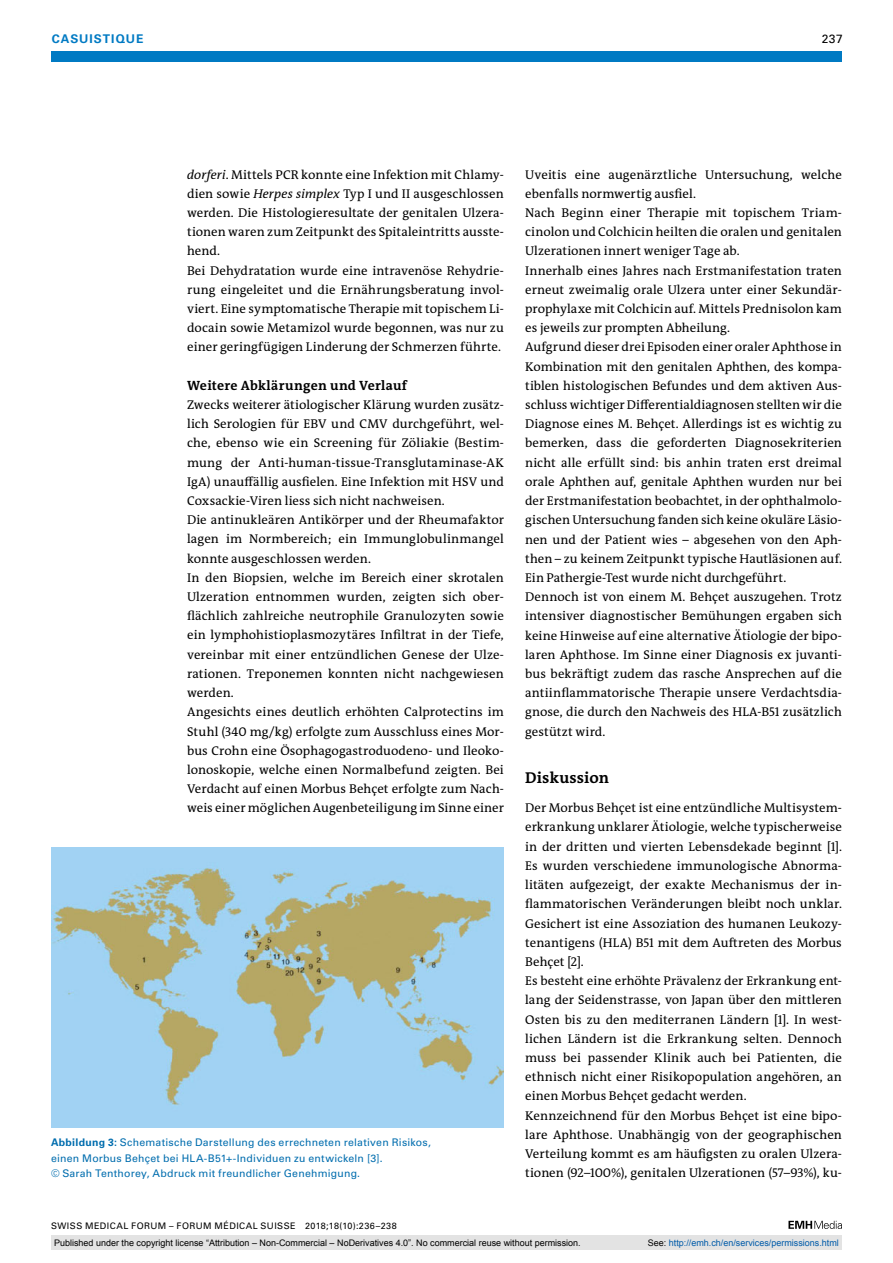
<style>
.page{position:relative;width:893px;height:1263px;background:#fff}
.page>*{position:absolute;margin:0;border:0;box-sizing:border-box;transform-origin:0 0}
.t1{font:700 15.75px "The Antiqua B W7";letter-spacing:.01em;color:#000}
.t2{font:700 13.5px "The Antiqua B W7";letter-spacing:.02em;color:#000}
.t3{font:12.75px/19.2px "The Antiqua B W5 Plain";letter-spacing:.005em;color:#000}
.t4{font:700 12px "Univers LT Std";color:#007ac3}
.t5{font:12px "Univers LT Std";color:#000}
.t6{font:10.5px/15.8px "Univers LT Std";letter-spacing:.025em;color:#006dae}
.t7{font:9px "Arial";color:#000}
.t8{font:9px "Univers LT Std";letter-spacing:.05em;color:#000}
.t9{font:9px "Arial";color:#005ba9}
.s1{font-style:italic}
.s2{font-weight:700}
.s3{color:#000}
</style>
<div class="page">
<div style="left:51px;top:51px;width:791px;height:11px;background:#007ac3"></div>
<svg style="left:788px;top:1221px;width:54px;height:8px"></svg>
<img style="left:51px;top:847px;width:453px;height:280px">
<div style="left:51px;top:1235px;width:791px;height:15px;background:#e3e3e3"></div>
<p class="t4" style="left:52px;top:31px;width:19px">CASUISTIQUE</p>
<p class="t5" style="left:822px;top:31px;width:23px">237</p>
<p class="t3" style="left:187px;top:165px;width:318px"><span class="s1">dorferi</span>. Mittels PCR konnte eine Infektion mit Chlamy&shy;dien sowie <span class="s1">Herpes simplex</span> Typ I und II ausgeschlossen werden. Die Histologieresultate der genitalen Ulzera&shy;tionen waren zum Zeitpunkt des Spitaleintritts ausste&shy;hend.<br>Bei Dehydratation wurde eine intravenöse Rehydrie&shy;rung eingeleitet und die Ernährungsberatung invol&shy;viert. Eine symptomatische Therapie mit topischem Li&shy;docain sowie Metamizol wurde begonnen, was nur zu einer geringfügigen Linderung der Schmerzen führte.</p>
<p class="t2" style="left:187px;top:377px;width:221px">Weitere Abklärungen und Verlauf</p>
<p class="t3" style="left:187px;top:395px;width:318px">Zwecks weiterer ätiologischer Klärung wurden zusätz&shy;lich Serologien für EBV und CMV durchgeführt, wel&shy;che, ebenso wie ein Screening für Zöliakie (Bestim&shy;mung der Anti-human-tissue-Transglutaminase-AK IgA) unauffällig ausfielen. Eine Infektion mit HSV und Coxsackie-Viren liess sich nicht nachweisen.<br>Die antinukleären Antikörper und der Rheumafaktor lagen im Normbereich; ein Immunglobulinmangel konnte ausgeschlossen werden.<br>In den Biopsien, welche im Bereich einer skrotalen Ulzeration entnommen wurden, zeigten sich ober&shy;flächlich zahlreiche neutrophile Granulozyten sowie ein lymphohistioplasmozytäres Infiltrat in der Tiefe, vereinbar mit einer entzündlichen Genese der Ulze&shy;rationen. Treponemen konnten nicht nachgewiesen werden.<br>Angesichts eines deutlich erhöhten Calprotectins im Stuhl (340 mg/kg) erfolgte zum Ausschluss eines Mor&shy;bus Crohn eine Ösophagogastroduodeno- und Ileoko&shy;lonoskopie, welche einen Normalbefund zeigten. Bei Verdacht auf einen Morbus Behçet erfolgte zum Nach&shy;weis einer möglichen Augenbeteiligung im Sinne einer</p>
<p class="t6" style="left:51px;top:1134px;width:381px"><span class="s2">ABBILDUNG 3:</span> Schematische Darstellung des errechneten relativen Risikos, einen Morbus Behçet bei HLA-B51+-Individuen zu entwickeln [3].<br>© Sarah Tenthorey, Abdruck mit freundlicher Genehmigung.</p>
<p class="t8" style="left:51px;top:1220px;width:347px">SWISS MEDICAL FORUM – FORUM MÉDICAL SUISSE 2018;18(10):236–238</p>
<p class="t3" style="left:525px;top:165px;width:318px">Uveitis eine augenärztliche Untersuchung, welche ebenfalls normwertig ausfiel.<br>Nach Beginn einer Therapie mit topischem Triam&shy;cinolon und Colchicin heilten die oralen und genitalen Ulzerationen innert weniger Tage ab.<br>Innerhalb eines Jahres nach Erstmanifestation traten erneut zweimalig orale Ulzera unter einer Sekundär&shy;prophylaxe mit Colchicin auf. Mittels Prednisolon kam es jeweils zur prompten Abheilung.<br>Aufgrund dieser drei Episoden einer oraler Aphthose in Kombination mit den genitalen Aphthen, des kompa&shy;tiblen histologischen Befundes und dem aktiven Aus&shy;schluss wichtiger Differentialdiagnosen stellten wir die Diagnose eines M. Behçet. Allerdings ist es wichtig zu bemerken, dass die geforderten Diagnosekriterien nicht alle erfüllt sind: bis anhin traten erst dreimal orale Aphthen auf, genitale Aphthen wurden nur bei der Erstmanifestation beobachtet, in der ophthalmolo&shy;gischen Untersuchung fanden sich keine okuläre Läsio&shy;nen und der Patient wies – abgesehen von den Aph&shy;then – zu keinem Zeitpunkt typische Hautläsionen auf.<br>Ein Pathergie-Test wurde nicht durchgeführt.<br>Dennoch ist von einem M. Behçet auszugehen. Trotz intensiver diagnostischer Bemühungen ergaben sich keine Hinweise auf eine alternative Ätiologie der bipo&shy;laren Aphthose. Im Sinne einer Diagnosis ex juvanti&shy;bus bekräftigt zudem das rasche Ansprechen auf die antiinflammatorische Therapie unsere Verdachtsdia&shy;gnose, die durch den Nachweis des HLA-B51 zusätzlich gestützt wird.</p>
<p class="t1" style="left:525px;top:768px;width:86px">Diskussion</p>
<p class="t3" style="left:525px;top:798px;width:318px">Der Morbus Behçet ist eine entzündliche Multisystem&shy;erkrankung unklarer Ätiologie, welche typischerweise in der dritten und vierten Lebensdekade beginnt [1].<br>Es wurden verschiedene immunologische Abnorma&shy;litäten aufgezeigt, der exakte Mechanismus der in&shy;flammatorischen Veränderungen bleibt noch unklar.<br>Gesichert ist eine Assoziation des humanen Leukozy&shy;tenantigens (HLA) B51 mit dem Auftreten des Morbus Behçet [2].<br>Es besteht eine erhöhte Prävalenz der Erkrankung ent&shy;lang der Seidenstrasse, von Japan über den mittleren Osten bis zu den mediterranen Ländern [1]. In west&shy;lichen Ländern ist die Erkrankung selten. Dennoch muss bei passender Klinik auch bei Patienten, die ethnisch nicht einer Risikopopulation angehören, an einen Morbus Behçet gedacht werden.<br>Kennzeichnend für den Morbus Behçet ist eine bipo&shy;lare Aphthose. Unabhängig von der geographischen Verteilung kommt es am häufigsten zu oralen Ulzera&shy;tionen (92–100%), genitalen Ulzerationen (57–93%), ku-</p>
<p class="t7" style="left:54px;top:1237px;width:528px">Published under the copyright license “Attribution – Non-Commercial – NoDerivatives 4.0”. No commercial reuse without permission.</p>
<p class="t9" style="left:648px;top:1237px;width:193px"><span class="s3">See:</span> http://emh.ch/en/services/permissions.html</p>
</div>
